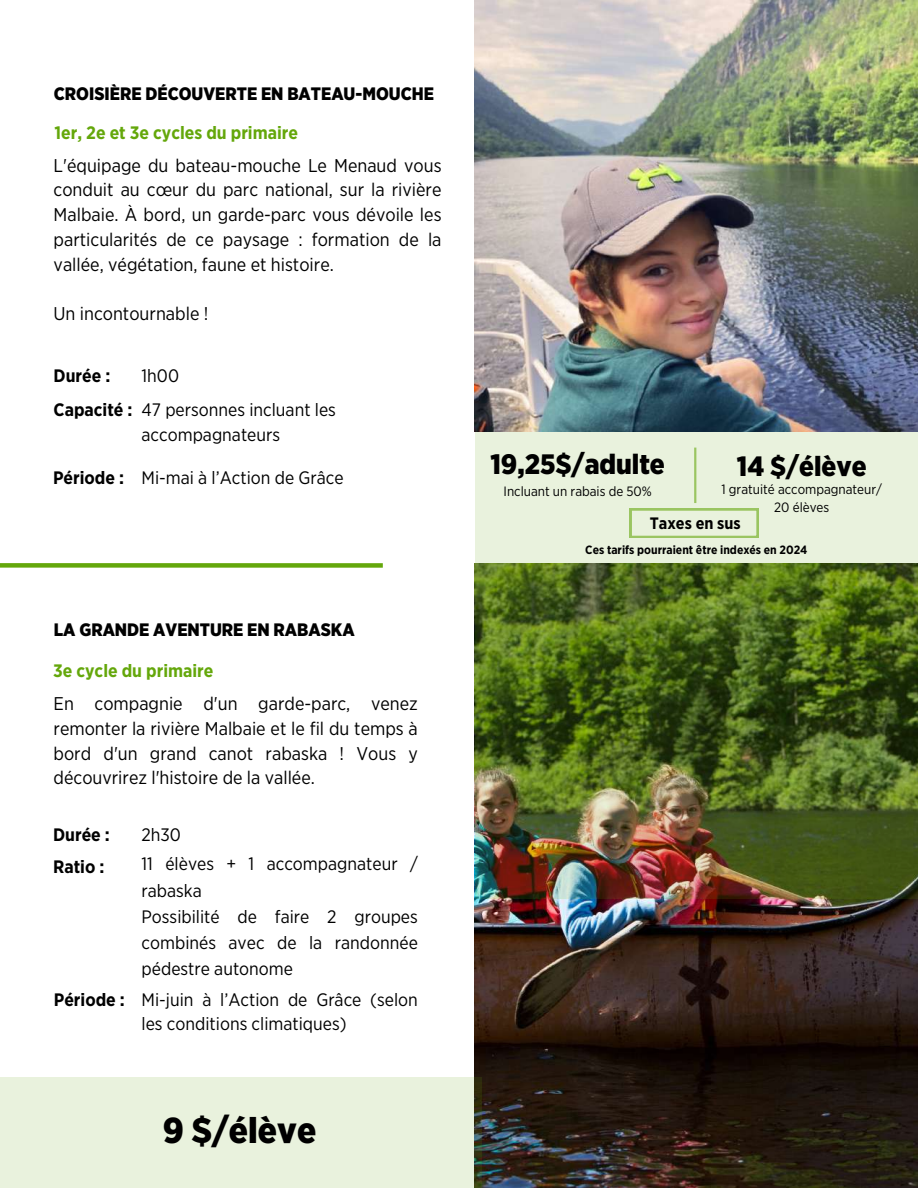
<style>
.page{position:relative;width:918px;height:1188px;background:#fff}
.page>*{position:absolute;margin:0;border:0;box-sizing:border-box;transform-origin:0 0}
.t1{font:900 36px "Gotham Narrow";color:#000}
.t2{font:900 28.05px "Gotham Narrow";color:#000}
.t3{font:900 27.9px "Gotham Narrow";color:#000}
.t4{font:18.45px/24.8px "Gotham Narrow";color:#000;text-align:justify}
.t5{font:18px/26.1px "Gotham Narrow";color:#000}
.t6{font:900 18px "Gotham Narrow";color:#000}
.t7{font:700 18px "Gotham Narrow";color:#64a70b}
.t8{font:700 18px/32.4px "Gotham Narrow";color:#000}
.t9{font:700 16.5px "Gotham Narrow";color:#000}
.t10{font:13.5px/18px "Gotham Narrow";color:#000;text-align:center}
.t11{font:700 12px "Gotham Narrow";color:#000}
</style>
<div class="page">
<img style="left:475px;top:899px;width:443px;height:289px">
<img style="left:475px;top:431px;width:443px;height:468px">
<div style="left:0;top:1077px;width:481px;height:111px;background:#e9f2dd"></div>
<div style="left:0;top:563px;width:383px;height:5px;background:#64a70b"></div>
<hr style="left:694px;top:448px;width:2px;height:55px;background:#64a70b">
<svg style="left:630px;top:508px;width:129px;height:30px;background:#d9e9c4"></svg>
<img style="left:475px;top:0;width:443px;height:431px">
<p class="t6" style="left:54px;top:83px;width:382px">CROISIÈRE DÉCOUVERTE EN BATEAU-MOUCHE</p>
<p class="t7" style="left:55px;top:121px;width:245px">1er, 2e et 3e cycles du primaire</p>
<p class="t4" style="left:54px;top:153px;width:390px">L'équipage du bateau-mouche Le Menaud vous conduit au cœur du parc national, sur la rivière Malbaie. À bord, un garde-parc vous dévoile les particularités de ce paysage : formation de la vallée, végétation, faune et histoire.</p>
<p class="t4" style="left:54px;top:301px;width:156px">Un incontournable !</p>
<p class="t8" style="left:54px;top:359px;width:81px;line-height:33.3px">Durée :<br>Capacité :</p>
<p class="t8" style="left:53px;top:461px;width:73px">Période :</p>
<p class="t5" style="left:142px;top:359px;width:196px;line-height:33.8px">1h00<br>47 personnes incluant les</p>
<p class="t5" style="left:142px;top:421px;width:140px">accompagnateurs</p>
<p class="t5" style="left:142px;top:464px;width:204px">Mi-mai à l’Action de Grâce</p>
<p class="t6" style="left:54px;top:619px;width:302px">LA GRANDE AVENTURE EN RABASKA</p>
<p class="t7" style="left:53px;top:659px;width:162px">3e cycle du primaire</p>
<p class="t4" style="left:54px;top:691px;width:366px">En compagnie d'un garde-parc, venez remonter la rivière Malbaie et le fil du temps à bord d'un grand canot rabaska ! Vous y découvrirez l'histoire de la vallée.</p>
<p class="t8" style="left:53px;top:818px;width:58px">Durée :<br>Ratio :</p>
<p class="t8" style="left:54px;top:983px;width:73px">Période :</p>
<p class="t5" style="left:142px;top:820px;width:278px;line-height:29px">2h30<br>11 élèves + 1 accompagnateur /</p>
<p class="t5" style="left:142px;top:877px;width:278px">rabaska<br>Possibilité de faire 2 groupes combinés avec de la randonnée pédestre autonome</p>
<p class="t5" style="left:142px;top:988px;width:278px;line-height:24px">Mi-juin à l’Action de Grâce (selon les conditions climatiques)</p>
<h1 class="t1" style="left:163px;top:1109px;width:155px">9 $/élève</h1>
<h2 class="t2" style="left:490px;top:447px;width:176px">19,25$/adulte</h2>
<p class="t10" style="left:504px;top:482px;width:150px">Incluant un rabais de 50%</p>
<h3 class="t3" style="left:737px;top:449px;width:131px">14 $/élève</h3>
<p class="t10" style="left:721px;top:481px;width:162px">1 gratuité accompagnateur/<br>20 élèves</p>
<p class="t9" style="left:650px;top:513px;width:92px">Taxes en sus</p>
<p class="t11" style="left:585px;top:543px;width:224px">Ces tarifs pourraient être indexés en 2024</p>
</div>
